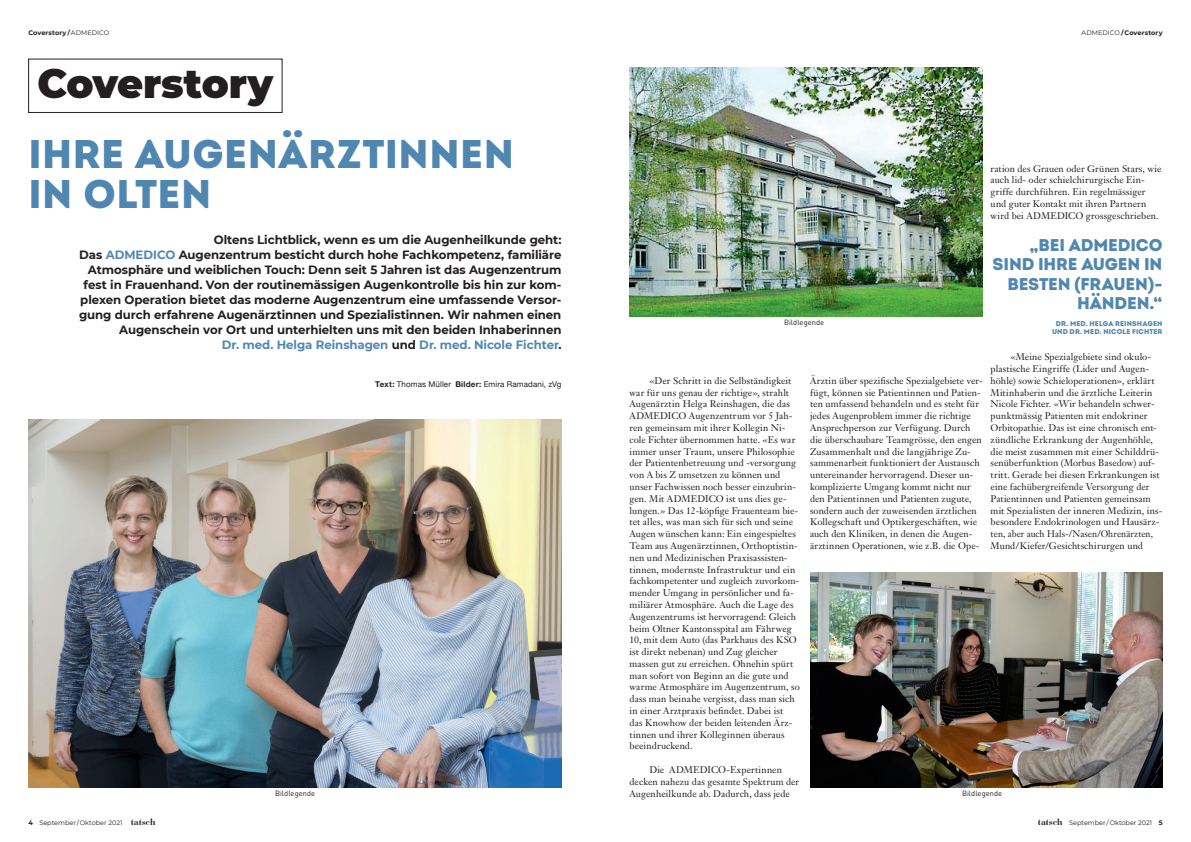
<style>
.page{position:relative;width:1191px;height:842px;background:#fff}
.page>*{position:absolute;margin:0;border:0;box-sizing:border-box;transform-origin:0 0}
.t1{font:40px/40px "Intro Demo Black CAPS";letter-spacing:.015em;color:#5087b1}
.t2{font:900 40px "Montserrat";letter-spacing:-.005em;color:#231f20}
.t3{font:17px "Intro Demo Black CAPS";letter-spacing:-.01em;color:#5087b1}
.t4{font:700 12px/15px "Montserrat";letter-spacing:-.005em;color:#231f20;text-align:right}
.t5{font:9.5px/11.8px "Janson Text";letter-spacing:.005em;color:#231f20}
.t6{font:8px "Helvetica Neue";letter-spacing:.015em;color:#231f20}
.t7{font:7.5px "DINOT";letter-spacing:.005em;color:#231f20}
.t8{font:7px "Intro Demo Black CAPS";letter-spacing:.02em;color:#5087b1}
.t9{font:6.5px "Montserrat";color:#231f20}
.t10{font:700 6.5px "Montserrat";letter-spacing:.015em;color:#231f20}
.s1{font-weight:400}
.s2{color:#5087b1}
.s3{font-family:"Helvetica Neue CE";font-weight:700}
.s4{font-weight:700}
.s5{font-family:"Bauer Bodoni";font-weight:700;font-size:9px}
</style>
<div class="page">
<div style="left:28px;top:59px;width:254px;height:54px;border:1px solid #231f20"></div>
<img style="left:28px;top:419px;width:533px;height:368px">
<img style="left:629px;top:67px;width:353px;height:249px">
<img style="left:810px;top:573px;width:352px;height:214px">
<p class="t10" style="left:28px;top:28px;width:83px">Coverstory / <span class="s1">ADMEDICO</span></p>
<h1 class="t2" style="left:37px;top:54px;width:237px">Coverstory</h1>
<p class="t10" style="left:1081px;top:28px;width:83px"><span class="s1">ADMEDICO</span> / Coverstory</p>
<h1 class="t1" style="left:28px;top:134px;width:487px">IHRE AUGENÄRZTINNEN<br>IN OLTEN</h1>
<p class="t4" style="left:79px;top:232px;width:484px">Oltens Lichtblick, wenn es um die Augenheilkunde geht:<br>Das <span class="s2">ADMEDICO</span> Augenzentrum besticht durch hohe Fachkompetenz, familiäre Atmosphäre und weiblichen Touch: Denn seit 5 Jahren ist das Augenzentrum fest in Frauenhand. Von der routinemässigen Augenkontrolle bis hin zur kom&shy;plexen Operation bietet das moderne Augenzentrum eine umfassende Versor&shy;gung durch erfahrene Augenärztinnen und Spezialistinnen. Wir nahmen einen Augenschein vor Ort und unterhielten uns mit den beiden Inhaberinnen<br><span class="s2">Dr. med. Helga Reinshagen</span> und <span class="s2">Dr. med. Nicole Fichter</span>.</p>
<p class="t5" style="left:990px;top:162px;width:172px">ration des Grauen oder Grünen Stars, wie auch lid- oder schielchirurgische Ein&shy;griffe durchführen. Ein regelmässiger und guter Kontakt mit ihren Partnern wird bei ADMEDICO grossgeschrieben.</p>
<h2 class="t3" style="left:1029px;top:234px;width:135px">„BEI ADMEDICO</h2>
<h2 class="t3" style="left:992px;top:253px;width:22px">SIND</h2>
<h2 class="t3" style="left:1038px;top:253px;width:18px">IHRE</h2>
<h2 class="t3" style="left:1081px;top:253px;width:24px">AUGEN</h2>
<h2 class="t3" style="left:1144px;top:253px;width:9px">IN</h2>
<h2 class="t3" style="left:1007px;top:273px;width:43px">BESTEN</h2>
<h2 class="t3" style="left:1074px;top:273px;width:28px">(FRAUEN</h2>
<h2 class="t3" style="left:1147px;top:273px;width:16px">)-</h2>
<h2 class="t3" style="left:1077px;top:292px;width:26px">HÄNDEN</h2>
<h2 class="t3" style="left:1149px;top:292px;width:14px">.“</h2>
<p class="t8" style="left:1055px;top:319px;width:21px">DR. MED</p>
<p class="t8" style="left:1085px;top:319px;width:15px">. HELGA</p>
<p class="t8" style="left:1115px;top:319px;width:28px">REINSHAGEN</p>
<p class="t8" style="left:1052px;top:327px;width:7px">UND</p>
<p class="t8" style="left:1069px;top:327px;width:21px">DR. MED</p>
<p class="t8" style="left:1099px;top:327px;width:15px">. NICOLE</p>
<p class="t8" style="left:1132px;top:327px;width:10px">FICHTER</p>
<p class="t7" style="left:784px;top:317px;width:42px">Bildlegende</p>
<p class="t5" style="left:990px;top:351px;width:173px;text-indent:20px">«Meine Spezialgebiete sind okulo&shy;plastische Eingriffe (Lider und Augen&shy;höhle) sowie Schieloperationen», erklärt Mitinhaberin und die ärztliche Leiterin Nicole Fichter. «Wir behandeln schwer&shy;punktmässig Patienten mit endokriner Orbitopathie. Das ist eine chronisch ent&shy;zündliche Erkrankung der Augenhöhle, die meist zusammen mit einer Schilddrü&shy;senüberfunktion (Morbus Basedow) auf&shy;tritt. Gerade bei diesen Erkrankungen ist eine fachübergreifende Versorgung der Patientinnen und Patienten gemeinsam mit Spezialisten der inneren Medizin, ins&shy;besondere Endokrinologen und Hausärz&shy;ten, aber auch Hals-/Nasen/Ohrenärzten, Mund/Kiefer/Gesichtschirurgen und</p>
<p class="t5" style="left:810px;top:375px;width:174px">Ärztin über spezifische Spezialgebiete ver&shy;fügt, können sie Patientinnen und Patien&shy;ten umfassend behandeln und es steht für jedes Augenproblem immer die richtige Ansprechperson zur Verfügung. Durch die überschaubare Teamgrösse, den engen Zusammenhalt und die langjährige Zu&shy;sammenarbeit funktioniert der Austausch untereinander hervorragend. Dieser un&shy;komplizierte Umgang kommt nicht nur den Patientinnen und Patienten zugute, sondern auch der zuweisenden ärztlichen Kollegschaft und Optikergeschäften, wie auch den Kliniken, in denen die Augen&shy;ärztinnen Operationen, wie z.B. die Ope-</p>
<p class="t5" style="left:629px;top:375px;width:172px;text-indent:20px">«Der Schritt in die Selbständigkeit war für uns genau der richtige», strahlt Augenärztin Helga Reinshagen, die das ADMEDICO Augenzentrum vor 5 Jah&shy;ren gemeinsam mit ihrer Kollegin Ni&shy;cole Fichter übernommen hatte. «Es war immer unser Traum, unsere Philosophie der Patientenbetreuung und -versorgung von A bis Z umsetzen zu können und unser Fachwissen noch besser einzubrin&shy;gen. Mit ADMEDICO ist uns dies ge&shy;lungen.» Das 12-köpfige Frauenteam bie&shy;tet alles, was man sich für sich und seine Augen wünschen kann: Ein eingespieltes Team aus Augenärztinnen, Orthoptistin&shy;nen und Medizinischen Praxisassisten&shy;tinnen, modernste Infrastruktur und ein fachkompetenter und zugleich zuvorkom&shy;mender Umgang in persönlicher und fa&shy;miliärer Atmosphäre. Auch die Lage des Augenzentrums ist hervorragend: Gleich beim Oltner Kantonsspital am Fährweg 10, mit dem Auto (das Parkhaus des KSO ist direkt nebenan) und Zug gleicher massen gut zu erreichen. Ohnehin spürt man sofort von Beginn an die gute und warme Atmosphäre im Augenzentrum, so dass man beinahe vergisst, dass man sich in einer Arztpraxis befindet. Dabei ist<br>das Knowhow der beiden leitenden Ärz&shy;tinnen und ihrer Kolleginnen überaus beeindruckend.</p>
<p class="t5" style="left:629px;top:764px;width:171px;text-indent:20px">Die ADMEDICO-Expertinnen decken nahezu das gesamte Spektrum der<br>Augenheilkunde ab. Dadurch, dass jede</p>
<p class="t6" style="left:375px;top:378px;width:188px"><span class="s3">Text:</span> Thomas Müller <span class="s3">Bilder:</span> Emira Ramadani, zVg</p>
<p class="t7" style="left:275px;top:789px;width:42px">Bildlegende</p>
<p class="t7" style="left:962px;top:788px;width:42px">Bildlegende</p>
<p class="t9" style="left:28px;top:819px;width:129px"><span class="s4">4</span> September / Oktober 2021 <span class="s5">tatsch</span></p>
<p class="t9" style="left:1038px;top:819px;width:126px"><span class="s5">tatsch</span> September / Oktober 2021 <span class="s4">5</span></p>
</div>
